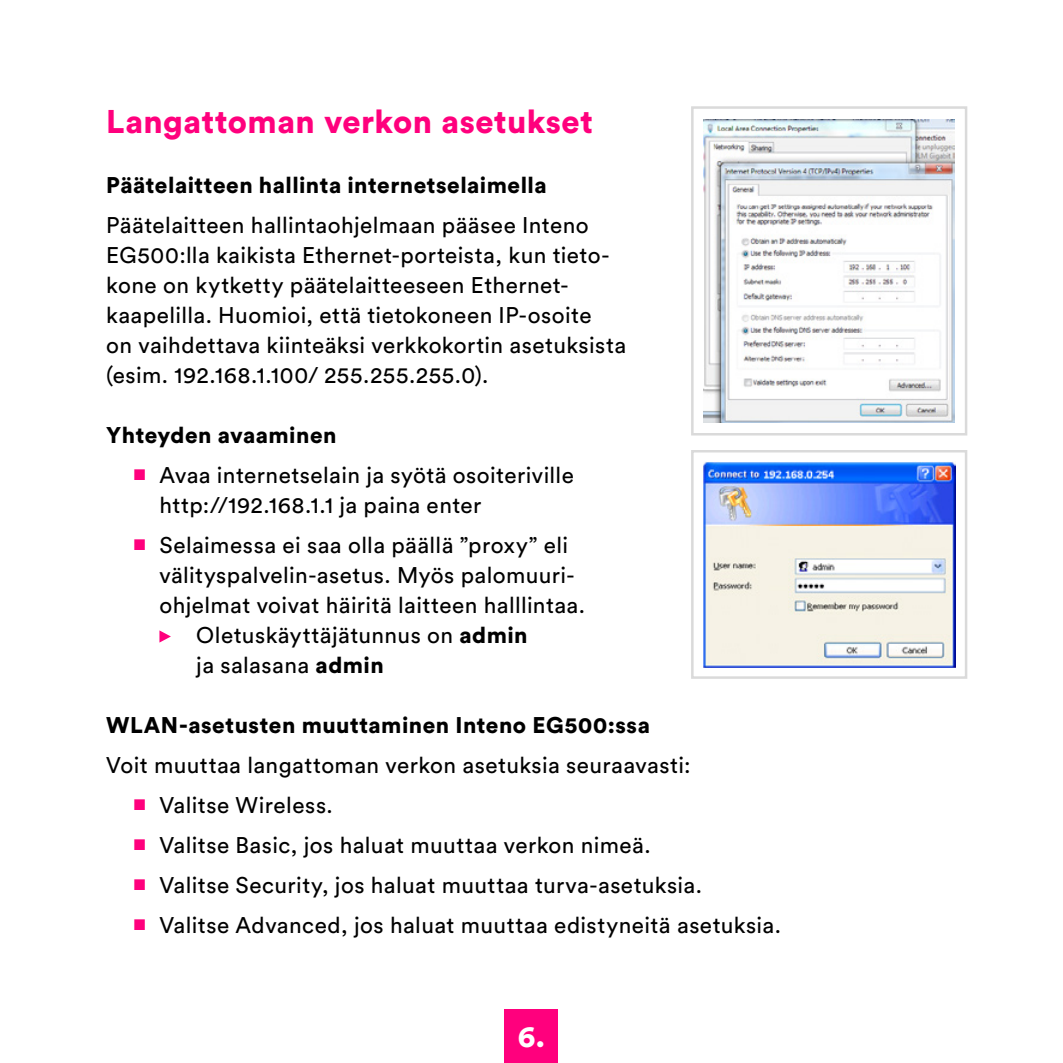
<style>
.page{position:relative;width:1063px;height:1063px;background:#fff}
.page>*{position:absolute;margin:0;border:0;box-sizing:border-box;transform-origin:0 0}
.t1{font:900 32.5px "Circular Std";letter-spacing:.015em;color:#ff007d}
.t2{font:900 30px "Circular Std";color:#fff}
.t3{font:22.5px/30px "Circular Std";letter-spacing:.02em;color:#000}
.t4{font:900 22.5px "Circular Std";letter-spacing:.02em;color:#000}
.s1{font-size:15px;color:#ff007d}
.s2{font-weight:900}
</style>
<div class="page">
<svg style="left:159px;top:630px;width:12px;height:13px"></svg>
<div style="left:691px;top:106px;width:276px;height:330px;background:#fff;border:2px solid #dadada"></div>
<img style="left:704px;top:119px;width:251px;height:304px">
<div style="left:691px;top:450px;width:276px;height:229px;background:#fff;border:2px solid #dadada"></div>
<img style="left:703px;top:462px;width:252px;height:205px">
<div style="left:505px;top:1010px;width:53px;height:53px;background:#ff007d"></div>
<h1 class="t1" style="left:106px;top:100px;width:488px">Langattoman verkon asetukset</h1>
<p class="t4" style="left:106px;top:170px;width:442px">Päätelaitteen hallinta internetselaimella</p>
<p class="t3" style="left:106px;top:209px;width:521px">Päätelaitteen hallintaohjelmaan pääsee Inteno EG500:lla kaikista Ethernet-porteista, kun tieto&shy;kone on kytketty päätelaitteeseen Ethernet&shy;kaapelilla. Huomioi, että tietokoneen IP-osoite<br>on vaihdettava kiinteäksi verkkokortin asetuksista (esim. 192.168.1.100/ 255.255.255.0).</p>
<p class="t4" style="left:106px;top:420px;width:232px">Yhteyden avaaminen</p>
<p class="t3" style="left:159px;top:459px;width:416px;text-indent:-27px"><span class="s1">■</span> Avaa internetselain ja syötä osoiteriville http://192.168.1.1 ja paina enter</p>
<p class="t3" style="left:133px;top:529px;width:437px"><span class="s1">■</span> Selaimessa ei saa olla päällä ”proxy” eli</p>
<p class="t3" style="left:159px;top:559px;width:417px">välityspalvelin-asetus. Myös palomuuri-</p>
<p class="t3" style="left:159px;top:589px;width:427px">ohjelmat voivat häiritä laitteen halllintaa.</p>
<p class="t3" style="left:196px;top:619px;width:333px">Oletuskäyttäjätunnus on <span class="s2">admin</span></p>
<p class="t3" style="left:196px;top:649px;width:189px">ja salasana <span class="s2">admin</span></p>
<p class="t4" style="left:106px;top:710px;width:545px">WLAN-asetusten muuttaminen Inteno EG500:ssa</p>
<p class="t3" style="left:106px;top:749px;width:586px">Voit muuttaa langattoman verkon asetuksia seuraavasti:</p>
<p class="t3" style="left:133px;top:789px;width:202px"><span class="s1">■</span> Valitse Wireless.</p>
<p class="t3" style="left:133px;top:829px;width:519px"><span class="s1">■</span> Valitse Basic, jos haluat muuttaa verkon nimeä.</p>
<p class="t3" style="left:133px;top:869px;width:571px"><span class="s1">■</span> Valitse Security, jos haluat muuttaa turva-asetuksia.</p>
<p class="t3" style="left:133px;top:909px;width:650px"><span class="s1">■</span> Valitse Advanced, jos haluat muuttaa edistyneitä asetuksia.</p>
<h2 class="t2" style="left:518px;top:1016px;width:29px">6.</h2>
</div>
